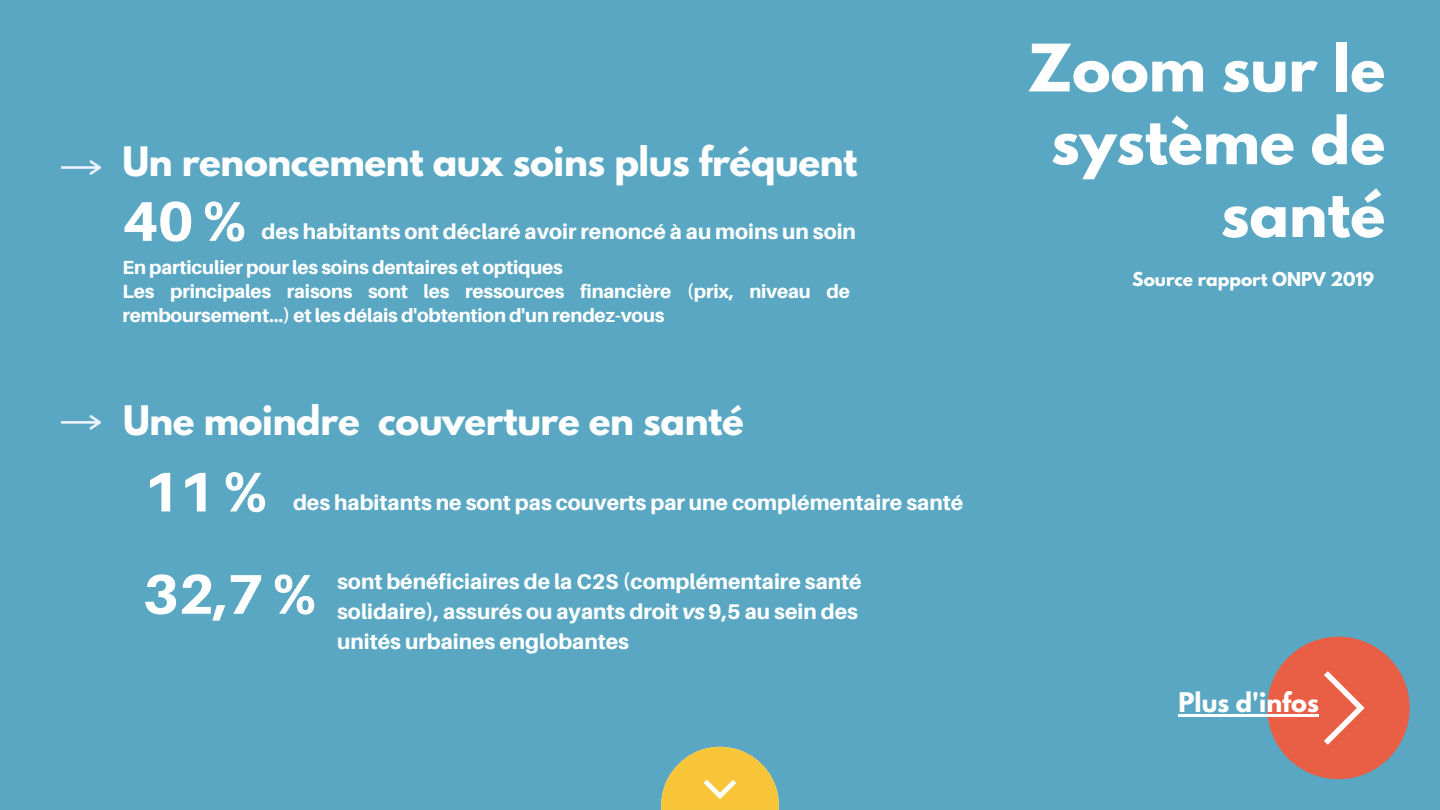
<style>
.page{position:relative;width:1440px;height:810px;background:#59a7c2}
.page>*{position:absolute;margin:0;border:0;box-sizing:border-box;transform-origin:0 0}
.t1{font:700 58px/72.8px "League Spartan";color:#fff;text-align:right}
.t2{font:800 56px "Aileron";color:#fff}
.t3{font:700 36px "League Spartan";letter-spacing:-.01em;color:#fff}
.t4{font:700 24px "League Spartan";color:#fff}
.t5{font:800 21.2px/30px "Aileron";color:#fff}
.t6{font:800 19px/24px "Aileron";letter-spacing:-.01em;color:#fff}
.t7{font:700 17px "League Spartan";color:#fff}
.s1{font-style:italic}
</style>
<div class="page">
<svg style="left:61px;top:160px;width:40px;height:15px"></svg>
<svg style="left:61px;top:415px;width:40px;height:15px"></svg>
<div style="left:1267px;top:637px;width:143px;height:142px;background:#e95f45;border-radius:71px"></div>
<svg style="left:1324px;top:671px;width:41px;height:74px"></svg>
<hr style="left:1179px;top:714px;width:140px;height:2px;background:#fff">
<svg style="left:661px;top:747px;width:118px;height:63px"></svg>
<p class="t3" style="left:122px;top:143px;width:737px">Un renoncement aux soins plus fréquent</p>
<p class="t2" style="left:122px;top:187px;width:125px">40%</p>
<p class="t5" style="left:262px;top:217px;width:596px">des habitants ont déclaré avoir renoncé à au moins un soin</p>
<p class="t6" style="left:122px;top:255px;width:442px">En particulier pour les soins dentaires et optiques</p>
<p class="t6" style="left:122px;top:279px;width:729px">Les principales raisons sont les ressources financière (prix, niveau de remboursement...) et les délais d'obtention d'un rendez-vous</p>
<p class="t3" style="left:123px;top:402px;width:622px">Une moindre couverture en santé</p>
<p class="t2" style="left:143px;top:457px;width:125px">11%</p>
<p class="t5" style="left:293px;top:487px;width:672px">des habitants ne sont pas couverts par une complémentaire santé</p>
<p class="t2" style="left:143px;top:559px;width:174px">32,7 %</p>
<p class="t5" style="left:337px;top:566px;width:526px">sont bénéficiaires de la C2S (complémentaire santé solidaire), assurés ou ayants droit <span class="s1">vs</span>9,5 au sein des unités urbaines englobantes</p>
<p class="t1" style="left:1028px;top:39px;width:359px">Zoom sur le système de santé</p>
<p class="t7" style="left:1132px;top:271px;width:243px">Source rapport ONPV 2019</p>
<p class="t4" style="left:1179px;top:691px;width:142px">Plus d'infos</p>
</div>
